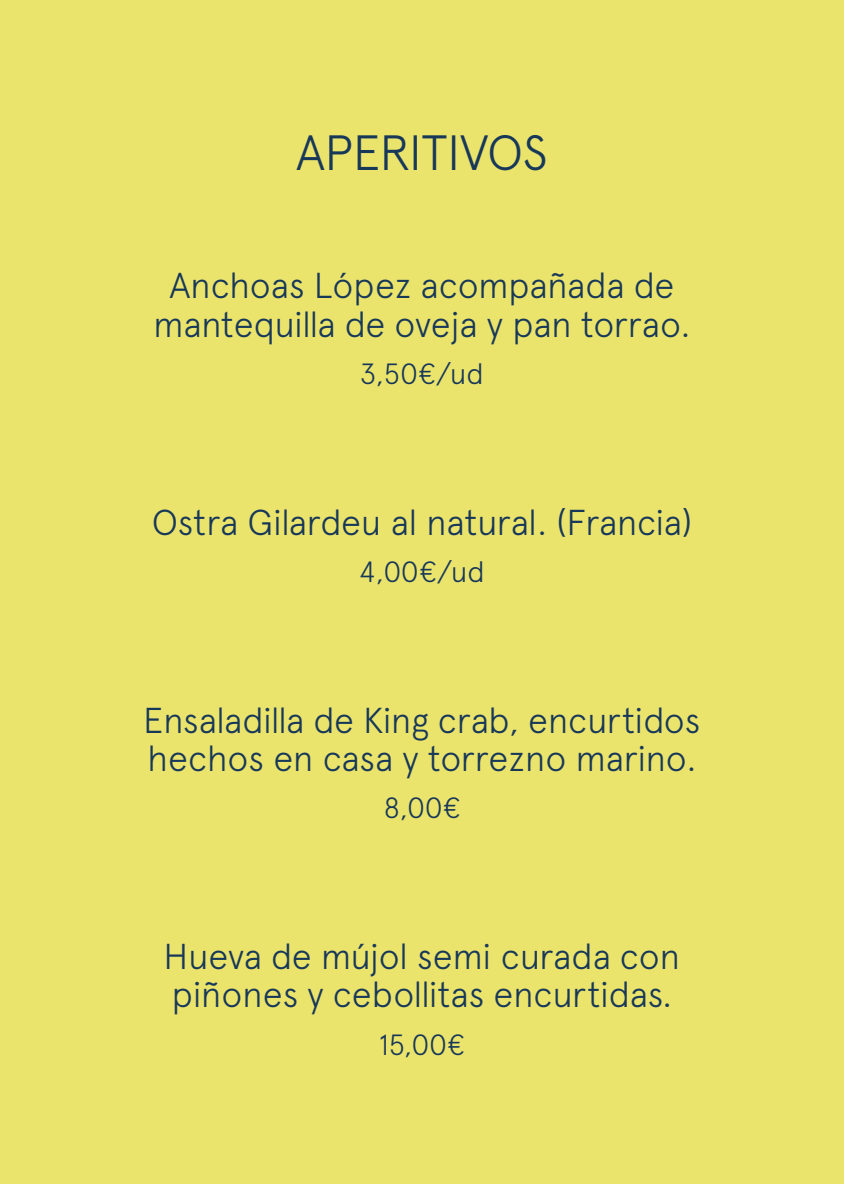
<style>
.page{position:relative;width:844px;height:1184px;background:#ebe46c}
.page>*{position:absolute;margin:0;border:0;box-sizing:border-box;transform-origin:0 0}
.t1{font:300 49.5px "Apercu";letter-spacing:-.01em;color:#183859}
.t2{font:300 36px/38.2px "Apercu";letter-spacing:-.015em;color:#183859}
.t3{font:300 29.25px "Apercu";letter-spacing:-.015em;color:#183859}
</style>
<div class="page">
<h1 class="t1" style="left:296px;top:123px;width:253px">APERITIVOS</h1>
<p class="t2" style="left:153px;top:266px;width:539px;text-align:center">Anchoas López acompañada de mantequilla de oveja y pan torrao.</p>
<p class="t3" style="left:360px;top:356px;width:126px">3,50€/ud</p>
<p class="t2" style="left:152px;top:502px;width:542px">Ostra Gilardeu al natural. (Francia)</p>
<p class="t3" style="left:359px;top:554px;width:128px">4,00€/ud</p>
<p class="t2" style="left:143px;top:700px;width:559px">Ensaladilla de King crab, encurtidos hechos en casa y torrezno marino.</p>
<p class="t3" style="left:383px;top:790px;width:79px">8,00€</p>
<p class="t2" style="left:164px;top:937px;width:518px">Hueva de mújol semi curada con piñones y cebollitas encurtidas.</p>
<p class="t3" style="left:379px;top:1027px;width:88px">15,00€</p>
</div>
